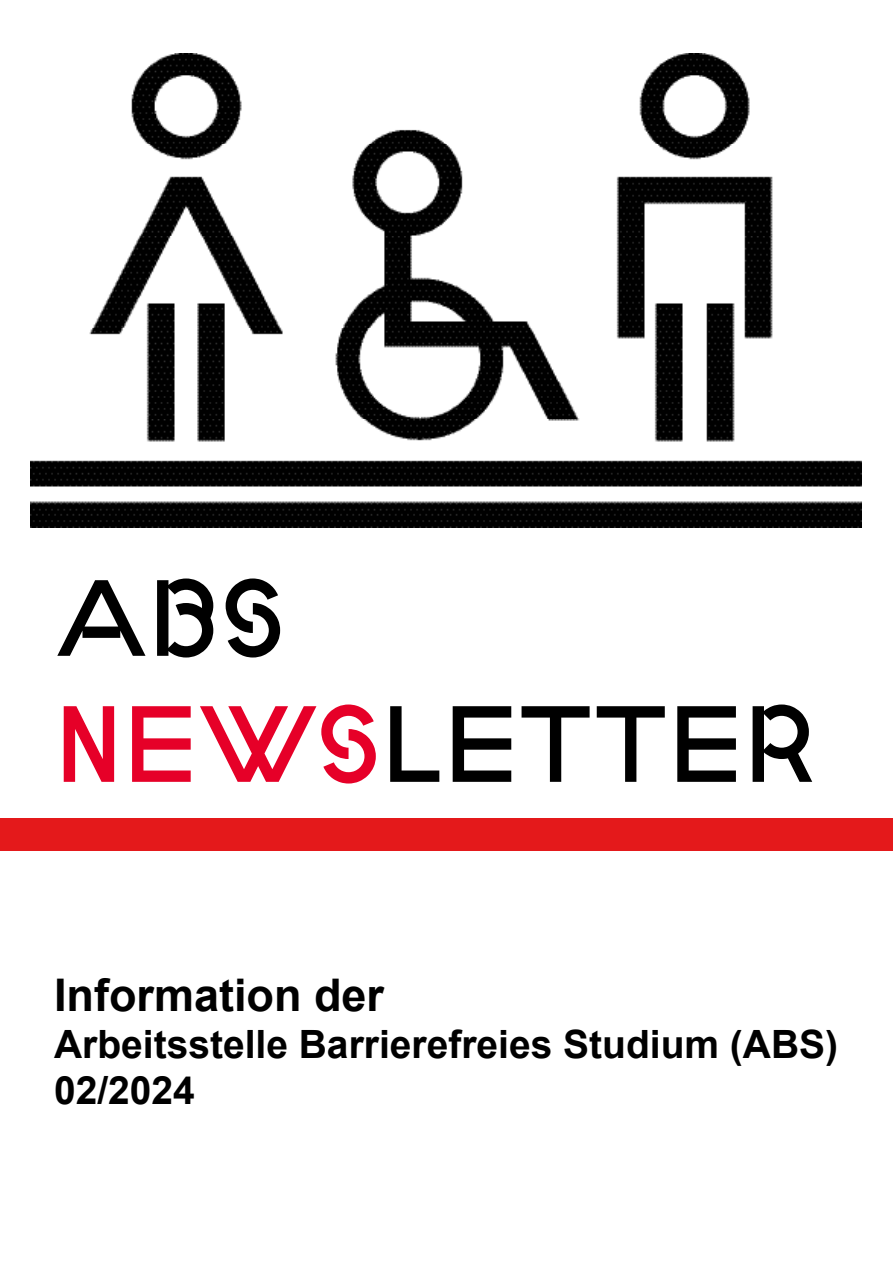
<style>
.page{position:relative;width:893px;height:1263px;background:#fff}
.page>*{position:absolute;margin:0;border:0;box-sizing:border-box;transform-origin:0 0}
.t1{font:105px/126px "HSD Sans";color:#000}
.t2{font:700 45px "Arial";color:#000}
.t3{font:700 39px/46.8px "Arial";color:#000}
.s1{color:#e60028}
</style>
<div class="page">
<div style="left:0;top:818px;width:893px;height:32px;background:#e4191b"></div>
<img style="left:31px;top:53px;width:831px;height:474px">
<h1 class="t1" style="left:55px;top:559px;width:763px">ABS<br><span class="s1">NEWS</span>LETTER</h1>
<h1 class="t2" style="left:54px;top:963px;width:332px">Information der</h1>
<h1 class="t3" style="left:54px;top:1021px;width:786px">Arbeitsstelle Barrierefreies Studium (ABS)<br>02/2024</h1>
</div>
